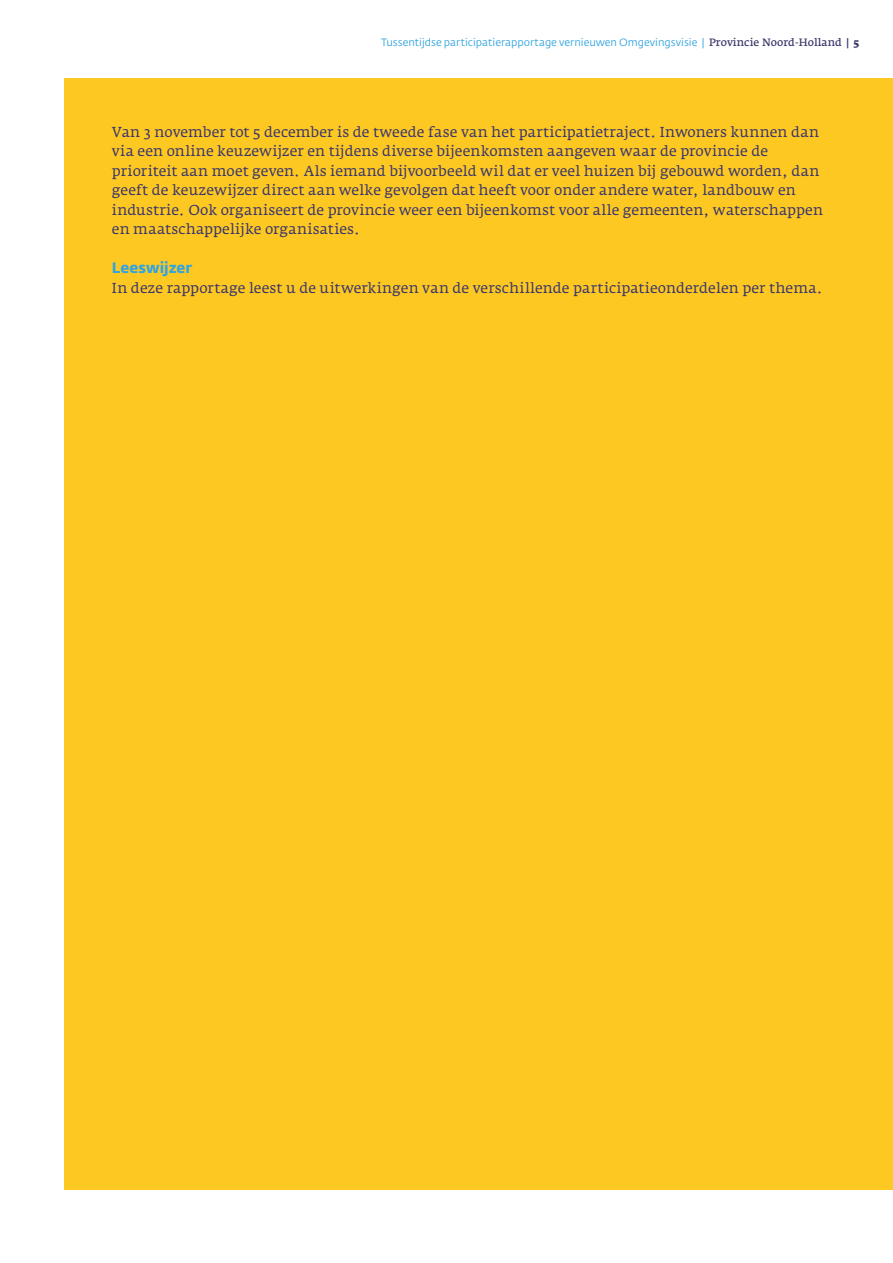
<style>
.page{position:relative;width:893px;height:1263px;background:#fff}
.page>*{position:absolute;margin:0;border:0;box-sizing:border-box;transform-origin:0 0}
.t1{font:700 15px "Fedra Sans Std";color:#32a4df}
.t2{font:14.25px/19.5px "Fedra Serif A Std";letter-spacing:.005em;color:#3a366b}
.t3{font:10.5px "Fedra Sans Std";color:#32a4df}
.s1{font-family:"Fedra Serif A Std";font-weight:600;color:#3a366b}
.s2{font-family:"Fedra Serif A Std";font-weight:700;color:#3a366b}
</style>
<div class="page">
<div style="left:64px;top:78px;width:829px;height:1112px;background:#fec823"></div>
<p class="t3" style="left:381px;top:36px;width:480px">Tussentijdse participatierapportage vernieuwen Omgevingsvisie | <span class="s1">Provincie Noord-Holland</span> <span class="s2">| 5</span></p>
<p class="t2" style="left:112px;top:122px;width:713px">Van 3 november tot 5 december is de tweede fase van het participatietraject. Inwoners kunnen dan via een online keuzewijzer en tijdens diverse bijeenkomsten aangeven waar de provincie de prioriteit aan moet geven. Als iemand bijvoorbeeld wil dat er veel huizen bij gebouwd worden, dan geeft de keuzewijzer direct aan welke gevolgen dat heeft voor onder andere water, landbouw en industrie. Ook organiseert de provincie weer een bijeenkomst voor alle gemeenten, waterschappen en maatschappelijke organisaties.</p>
<p class="t1" style="left:112px;top:258px;width:82px">Leeswijzer</p>
<p class="t2" style="left:112px;top:278px;width:712px">In deze rapportage leest u de uitwerkingen van de verschillende participatieonderdelen per thema.</p>
</div>
